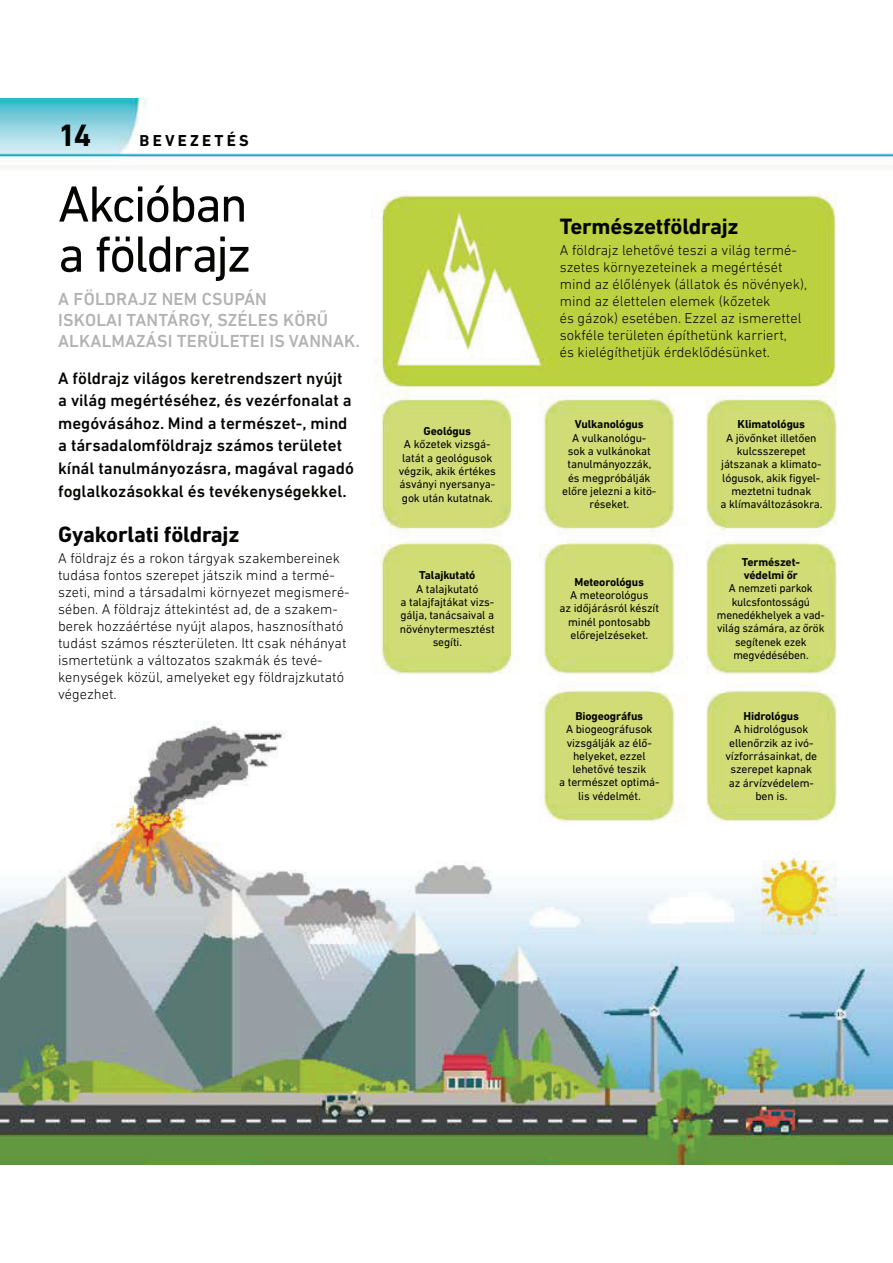
<style>
.page{position:relative;width:893px;height:1263px;background:#fff}
.page>*{position:absolute;margin:0;border:0;box-sizing:border-box;transform-origin:0 0}
.t1{font:51.6px/50.1px "DIN Next LT Pro";letter-spacing:-.04em;color:#040503}
.t2{font:700 31.5px "DIN Next LT Pro";color:#040503}
.t3{font:700 22.65px "DIN Next LT Pro";letter-spacing:-.01em;color:#040503}
.t4{font:500 17.7px/21px "DIN Next LT Pro";letter-spacing:.01em;color:#b2b2b2}
.t5{font:500 16.95px/22.6px "DIN Next LT Pro";color:#040503}
.t6{font:700 16.2px "DIN Next LT Pro";letter-spacing:.2em;color:#040503}
.t7{font:300 14.55px/17px "DIN Next LT Pro";color:#040503}
.t8{font:11.7px/13.4px "DIN Next LT Pro";letter-spacing:-.01em;color:#040503;text-align:center}
.t9{font:700 11.7px/13.4px "DIN Next LT Pro";letter-spacing:-.01em;color:#040503}
</style>
<div class="page">
<img style="left:0;top:98px;width:893px;height:1067px">
<h2 class="t2" style="left:58px;top:124px;width:35px">14</h2>
<h3 class="t6" style="left:140px;top:135px;width:111px">BEVEZETÉS</h3>
<h1 class="t1" style="left:58px;top:183px;width:195px">Akcióban a földrajz</h1>
<h3 class="t4" style="left:58px;top:290px;width:303px">A FÖLDRAJZ NEM CSUPÁN<br>ISKOLAI TANTÁRGY, SZÉLES KÖRŰ<br>ALKALMAZÁSI TERÜLETEI IS VANNAK.</h3>
<p class="t5" style="left:58px;top:368px;width:297px">A földrajz világos keretrendszert nyújt a világ megértéséhez, és vezérfonalat a megóvásához. Mind a természet-, mind a társadalomföldrajz számos területet kínál tanulmányozásra, magával ragadó foglalkozásokkal és tevékenységekkel.</p>
<h3 class="t3" style="left:58px;top:525px;width:183px">Gyakorlati földrajz</h3>
<p class="t7" style="left:58px;top:551px;width:293px">A földrajz és a rokon tárgyak szakembereinek tudása fontos szerepet játszik mind a termé&shy;szeti, mind a társadalmi környezet megismeré&shy;sében. A földrajz áttekintést ad, de a szakem&shy;berek hozzáértése nyújt alapos, hasznosítható tudást számos részterületen. Itt csak néhányat ismertetünk a változatos szakmák és tevé&shy;kenységek közül, amelyeket egy földrajzkutató végezhet.</p>
<p class="t9" style="left:424px;top:425px;width:49px">Geológus</p>
<p class="t8" style="left:399px;top:439px;width:99px">A kőzetek vizsgá&shy;latát a geológusok végzik, akik értékes ásványi nyersanya&shy;gok után kutatnak.</p>
<p class="t9" style="left:419px;top:570px;width:58px">Talajkutató</p>
<p class="t8" style="left:400px;top:583px;width:96px">A talajkutató<br>a talajfajtákat vizs&shy;gálja, tanácsaival a növénytermesztést segíti.</p>
<h3 class="t3" style="left:560px;top:217px;width:180px">Természetföldrajz</h3>
<p class="t7" style="left:560px;top:243px;width:249px">A földrajz lehetővé teszi a világ termé&shy;szetes környezeteinek a megértését mind az élőlények (állatok és növények), mind az élettelen elemek (kőzetek<br>és gázok) esetében. Ezzel az ismerettel sokféle területen építhetünk karriert,<br>és kielégíthetjük érdeklődésünket.</p>
<p class="t9" style="left:575px;top:419px;width:70px">Vulkanológus</p>
<p class="t8" style="left:562px;top:432px;width:96px">A vulkanológu&shy;sok a vulkánokat tanulmányozzák, és megpróbálják előre jelezni a kitö&shy;réseket.</p>
<p class="t9" style="left:574px;top:576px;width:71px">Meteorológus</p>
<p class="t8" style="left:560px;top:589px;width:101px">A meteorológus<br>az időjárásról készít minél pontosabb előrejelzéseket.</p>
<p class="t9" style="left:575px;top:710px;width:69px">Biogeográfus</p>
<p class="t8" style="left:559px;top:723px;width:102px">A biogeográfusok vizsgálják az élő&shy;helyeket, ezzel lehetővé teszik<br>a természet optimá&shy;lis védelmét.</p>
<p class="t9" style="left:737px;top:419px;width:69px">Klimatológus</p>
<p class="t8" style="left:720px;top:432px;width:104px">A jövőnket illetően kulcsszerepet játszanak a klimato&shy;lógusok, akik figyel&shy;meztetni tudnak<br>a klímaváltozásokra.</p>
<p class="t9" style="left:742px;top:556px;width:60px">Természet&shy;védelmi őr</p>
<p class="t8" style="left:717px;top:583px;width:110px">A nemzeti parkok kulcsfontosságú menedék helyek a vad&shy;világ számára, az őrök segítenek ezek megvédésében.</p>
<p class="t9" style="left:743px;top:710px;width:57px">Hidrológus</p>
<p class="t8" style="left:725px;top:723px;width:93px">A hidrológusok ellenőrzik az ivó&shy;vízforrásainkat, de szerepet kapnak az árvízvédelem&shy;ben is.</p>
</div>
